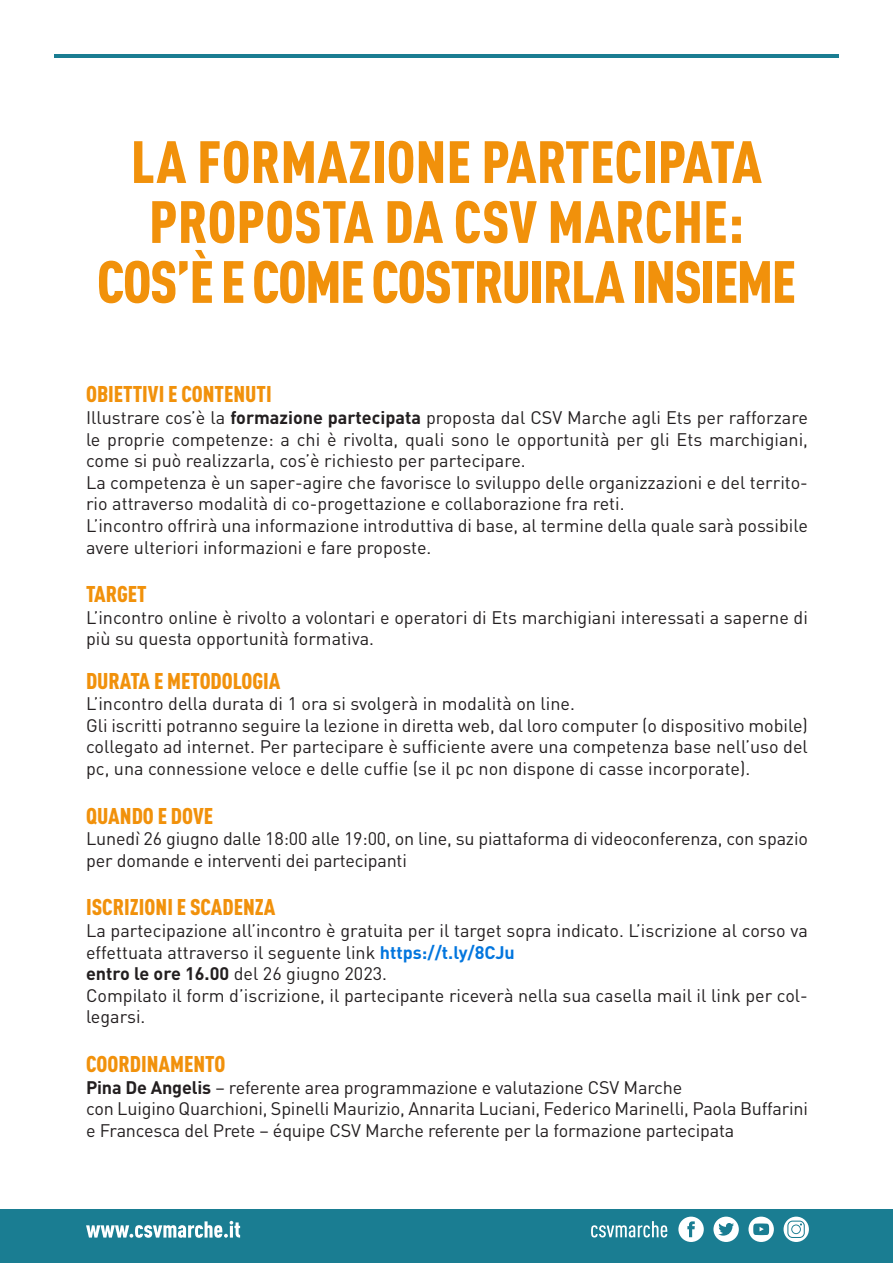
<style>
.page{position:relative;width:893px;height:1263px;background:#fff}
.page>*{position:absolute;margin:0;border:0;box-sizing:border-box;transform-origin:0 0}
.t1{font:900 58.65px "DIN Cond";letter-spacing:-.005em;color:#f1910b}
.t2{font:900 58.65px "DIN Cond";letter-spacing:-.025em;color:#f1910b}
.t3{font:900 22.5px "DIN Cond";color:#f1910b}
.t4{font:18px/21.6px "DIN";color:#231f20}
.s1{font-weight:700}
.s2{font-weight:700;color:#0376de}
</style>
<div class="page">
<div style="left:0;top:1209px;width:893px;height:54px;background:#1a7d92"></div>
<svg style="left:86px;top:1221px;width:154px;height:17px"></svg>
<svg style="left:591px;top:1221px;width:76px;height:16px"></svg>
<svg style="left:713px;top:1216px;width:26px;height:26px"></svg>
<svg style="left:783px;top:1216px;width:26px;height:26px"></svg>
<svg style="left:678px;top:1216px;width:26px;height:26px"></svg>
<svg style="left:748px;top:1216px;width:26px;height:26px"></svg>
<hr style="left:54px;top:54px;width:785px;height:3px;background:#1a7d92">
<p class="t1" style="left:131px;top:125px;width:633px">LA FORMAZIONE PARTECIPATA</p>
<p class="t1" style="left:149px;top:185px;width:596px">PROPOSTA DA CSV MARCHE:</p>
<p class="t2" style="left:97px;top:245px;width:700px">COS’È E COME COSTRUIRLA INSIEME</p>
<p class="t3" style="left:86px;top:380px;width:187px">OBIETTIVI E CONTENUTI</p>
<p class="t4" style="left:86px;top:406px;width:723px;text-align:justify">Illustrare cos’è la <span class="s1">formazione partecipata</span> proposta dal CSV Marche agli Ets per rafforzare le proprie competenze: a chi è rivolta, quali sono le opportunità per gli Ets marchigiani, come si può realizzarla, cos’è richiesto per partecipare.</p>
<p class="t4" style="left:86px;top:471px;width:723px">La competenza è un saper-agire che favorisce lo sviluppo delle organizzazioni e del territo&shy;rio attraverso modalità di co-progettazione e collaborazione fra reti.</p>
<p class="t4" style="left:86px;top:514px;width:723px">L’incontro offrirà una informazione introduttiva di base, al termine della quale sarà possibile avere ulteriori informazioni e fare proposte.</p>
<p class="t3" style="left:86px;top:580px;width:62px">TARGET</p>
<p class="t4" style="left:86px;top:606px;width:723px">L’incontro online è rivolto a volontari e operatori di Ets marchigiani interessati a saperne di più su questa opportunità formativa.</p>
<p class="t3" style="left:86px;top:666px;width:196px">DURATA E METODOLOGIA</p>
<p class="t4" style="left:86px;top:692px;width:490px">L’incontro della durata di 1 ora si svolgerà in modalità on line.</p>
<p class="t4" style="left:86px;top:714px;width:723px;text-align:justify">Gli iscritti potranno seguire la lezione in diretta web, dal loro computer (o dispositivo mobile) collegato ad internet. Per partecipare è sufficiente avere una competenza base nell’uso del pc, una connessione veloce e delle cuffie (se il pc non dispone di casse incorporate).</p>
<p class="t3" style="left:86px;top:801px;width:129px">QUANDO E DOVE</p>
<p class="t4" style="left:86px;top:827px;width:723px">Lunedì 26 giugno dalle 18:00 alle 19:00, on line, su piattaforma di videoconferenza, con spazio per domande e interventi dei partecipanti</p>
<p class="t3" style="left:86px;top:893px;width:191px">ISCRIZIONI E SCADENZA</p>
<p class="t4" style="left:86px;top:919px;width:723px">La partecipazione all’incontro è gratuita per il target sopra indicato. L’iscrizione al corso va effettuata attraverso il seguente link <span class="s2">https://t.ly/8CJu</span></p>
<p class="t4" style="left:86px;top:962px;width:302px"><span class="s1">entro le ore 16.00</span> del 26 giugno 2023.</p>
<p class="t4" style="left:86px;top:984px;width:723px">Compilato il form d’iscrizione, il partecipante riceverà nella sua casella mail il link per col&shy;legarsi.</p>
<p class="t3" style="left:86px;top:1050px;width:141px">COORDINAMENTO</p>
<p class="t4" style="left:86px;top:1076px;width:598px"><span class="s1">Pina De Angelis</span> – referente area programmazione e valutazione CSV Marche</p>
<p class="t4" style="left:86px;top:1097px;width:723px">con Luigino Quarchioni, Spinelli Maurizio, Annarita Luciani, Federico Marinelli, Paola Buffarini e Francesca del Prete – équipe CSV Marche referente per la formazione partecipata</p>
</div>
